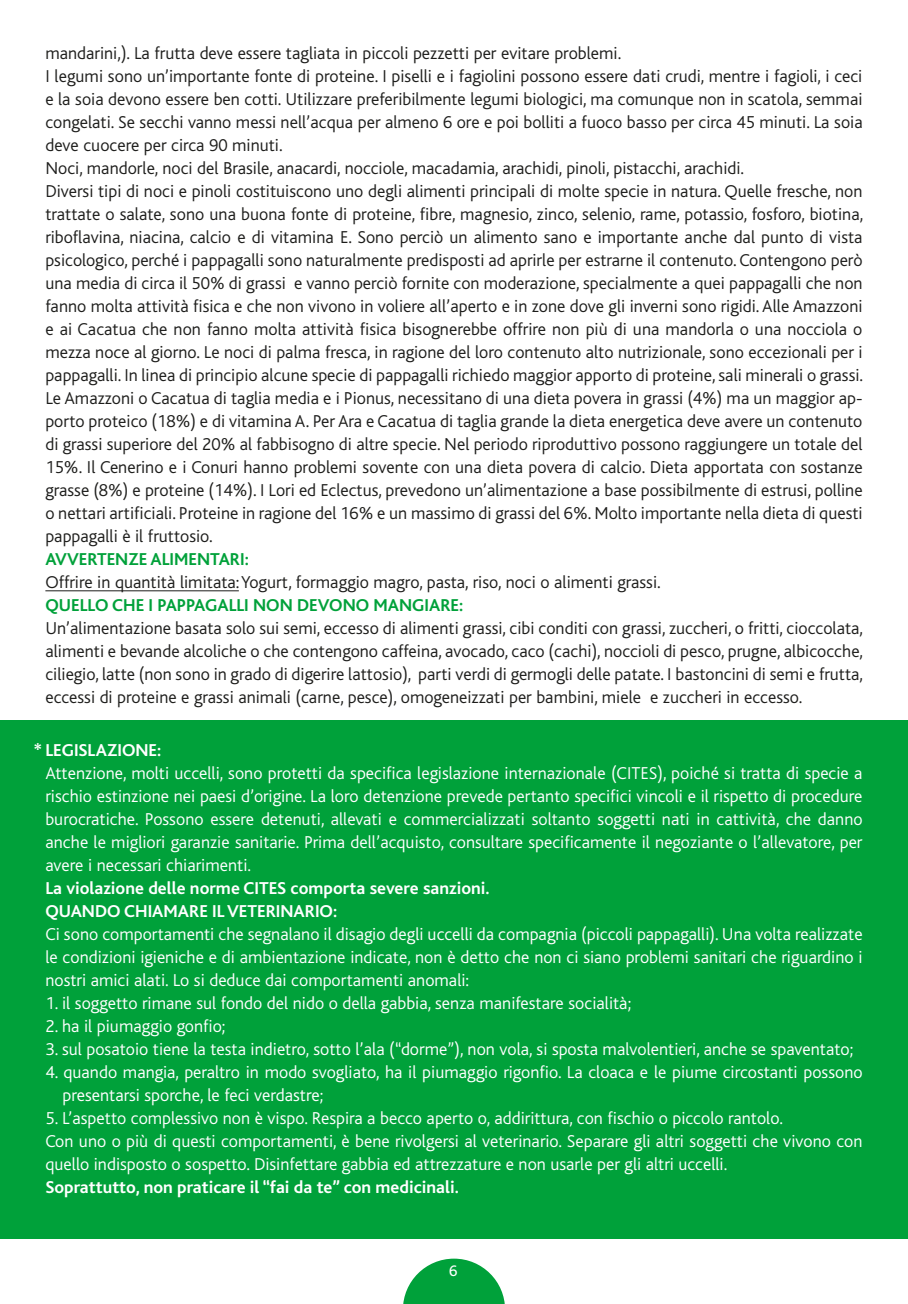
<style>
.page{position:relative;width:908px;height:1304px;background:#fff}
.page>*{position:absolute;margin:0;border:0;box-sizing:border-box;transform-origin:0 0}
.t1{font:300 18px/23px "Bliss";color:#1d1d1b}
.t2{font:300 18px/23px "Bliss";color:#fff;text-align:justify}
.t3{font:700 18px/23px "Bliss";color:#fff}
.t4{font:700 18px "Bliss";letter-spacing:.14em;color:#00a13a}
.t5{font:16px "Bliss";color:#fff}
</style>
<div class="page">
<svg style="left:403px;top:1259px;width:102px;height:45px"></svg>
<div style="left:0;top:720px;width:907px;height:519px;background:#00a13a"></div>
<hr style="left:45px;top:590px;width:194px;height:1px;background:#1d1d1b">
<p class="t1" style="left:45px;top:42px;width:819px">mandarini,). La frutta deve essere tagliata in piccoli pezzetti per evitare problemi.<br>I legumi sono un’importante fonte di proteine. I piselli e i fagiolini possono essere dati crudi, mentre i fagioli, i ceci e la soia devono essere ben cotti. Utilizzare preferibilmente legumi biologici, ma comunque non in scatola, semmai congelati. Se secchi vanno messi nell’acqua per almeno 6 ore e poi bolliti a fuoco basso per circa 45 minuti. La soia deve cuocere per circa 90 minuti.<br>Noci, mandorle, noci del Brasile, anacardi, nocciole, macadamia, arachidi, pinoli, pistacchi, arachidi.<br>Diversi tipi di noci e pinoli costituiscono uno degli alimenti principali di molte specie in natura. Quelle fresche, non trattate o salate, sono una buona fonte di proteine, fibre, magnesio, zinco, selenio, rame, potassio, fosforo, biotina, riboflavina, niacina, calcio e di vitamina E. Sono perciò un alimento sano e importante anche dal punto di vista psicologico, perché i pappagalli sono naturalmente predisposti ad aprirle per estrarne il contenuto. Contengono però una media di circa il 50% di grassi e vanno perciò fornite con moderazione, specialmente a quei pappagalli che non fanno molta attività fisica e che non vivono in voliere all’aperto e in zone dove gli inverni sono rigidi. Alle Amazzoni e ai Cacatua che non fanno molta attività fisica bisognerebbe offrire non più di una mandorla o una nocciola o mezza noce al giorno. Le noci di palma fresca, in ragione del loro contenuto alto nutrizionale, sono eccezionali per i pappagalli. In linea di principio alcune specie di pappagalli richiedo maggior apporto di proteine, sali minerali o grassi.<br>Le Amazzoni o Cacatua di taglia media e i Pionus, necessitano di una dieta povera in grassi (4%) ma un maggior ap&shy;porto proteico (18%) e di vitamina A. Per Ara e Cacatua di taglia grande la dieta energetica deve avere un contenuto di grassi superiore del 20% al fabbisogno di altre specie. Nel periodo riproduttivo possono raggiungere un totale del 15%. Il Cenerino e i Conuri hanno problemi sovente con una dieta povera di calcio. Dieta apportata con sostanze grasse (8%) e proteine (14%). I Lori ed Eclectus, prevedono un’alimentazione a base possibilmente di estrusi, polline o nettari artificiali. Proteine in ragione del 16% e un massimo di grassi del 6%. Molto importante nella dieta di questi pappagalli è il fruttosio.</p>
<p class="t4" style="left:45px;top:550px;width:44px">Avvertenze</p>
<p class="t4" style="left:150px;top:550px;width:30px">alimentari</p>
<p class="t4" style="left:244px;top:550px;width:6px">:</p>
<p class="t1" style="left:45px;top:571px;width:616px">Offrire in quantità limitata: Yogurt, formaggio magro, pasta, riso, noci o alimenti grassi.</p>
<p class="t4" style="left:45px;top:596px;width:298px">Que llo che i pappagalli NON devono</p>
<p class="t4" style="left:373px;top:596px;width:14px">man</p>
<p class="t4" style="left:412px;top:596px;width:22px">giare</p>
<p class="t4" style="left:459px;top:596px;width:6px">:</p>
<p class="t1" style="left:45px;top:617px;width:818px;text-align:justify">Un’alimentazione basata solo sui semi, eccesso di alimenti grassi, cibi conditi con grassi, zuccheri, o fritti, cioccolata, alimenti e bevande alcoliche o che contengono caffeina, avocado, caco (cachi), noccioli di pesco, prugne, albicocche, ciliegio, latte (non sono in grado di digerire lattosio), parti verdi di germogli delle patate. I bastoncini di semi e frutta, eccessi di proteine e grassi animali (carne, pesce), omogeneizzati per bambini, miele e zuccheri in eccesso.</p>
<p class="t3" style="left:33px;top:739px;width:74px">*Legislazione</p>
<p class="t3" style="left:157px;top:739px;width:6px">:</p>
<p class="t2" style="left:45px;top:762px;width:818px">Attenzione, molti uccelli, sono protetti da specifica legislazione internazionale (CITES), poiché si tratta di specie a rischio estinzione nei paesi d’origine. La loro detenzione prevede pertanto specifici vincoli e il rispetto di procedure burocratiche. Possono essere detenuti, allevati e commercializzati soltanto soggetti nati in cattività, che danno anche le migliori garanzie sanitarie. Prima dell’acquisto, consultare specificamente il negoziante o l’allevatore, per avere i necessari chiarimenti.</p>
<p class="t3" style="left:45px;top:877px;width:445px">La violazione delle norme CITES comporta severe sanzioni.<br>QUANDO CHIAMARE IL VETERINARIO:</p>
<p class="t2" style="left:45px;top:923px;width:818px">Ci sono comportamenti che segnalano il disagio degli uccelli da compagnia (piccoli pappagalli). Una volta realizzate le condizioni igieniche e di ambientazione indicate, non è detto che non ci siano problemi sanitari che riguardino i nostri amici alati. Lo si deduce dai comportamenti anomali:</p>
<p class="t2" style="left:45px;top:992px;width:587px">1. il soggetto rimane sul fondo del nido o della gabbia, senza manifestare socialità;</p>
<p class="t2" style="left:45px;top:1015px;width:181px">2. ha il piumaggio gonfio;</p>
<p class="t2" style="left:45px;top:1038px;width:809px">3. sul posatoio tiene la testa indietro, sotto l’ala (“dorme”), non vola, si sposta malvolentieri, anche se spaventato;</p>
<p class="t2" style="left:62px;top:1061px;width:801px;text-indent:-17px">4. quando mangia, peraltro in modo svogliato, ha il piumaggio rigonfio. La cloaca e le piume circostanti possono presentarsi sporche, le feci verdastre;</p>
<p class="t2" style="left:45px;top:1107px;width:818px;text-align:left">5. L’aspetto complessivo non è vispo. Respira a becco aperto o, addirittura, con fischio o piccolo rantolo.<br>Con uno o più di questi comportamenti, è bene rivolgersi al veterinario. Separare gli altri soggetti che vivono con quello indisposto o sospetto. Disinfettare gabbia ed attrezzature e non usarle per gli altri uccelli.</p>
<p class="t3" style="left:45px;top:1176px;width:415px">Soprattutto, non praticare il “fai da te” con medicinali.</p>
<p class="t5" style="left:449px;top:1262px;width:10px">6</p>
</div>
